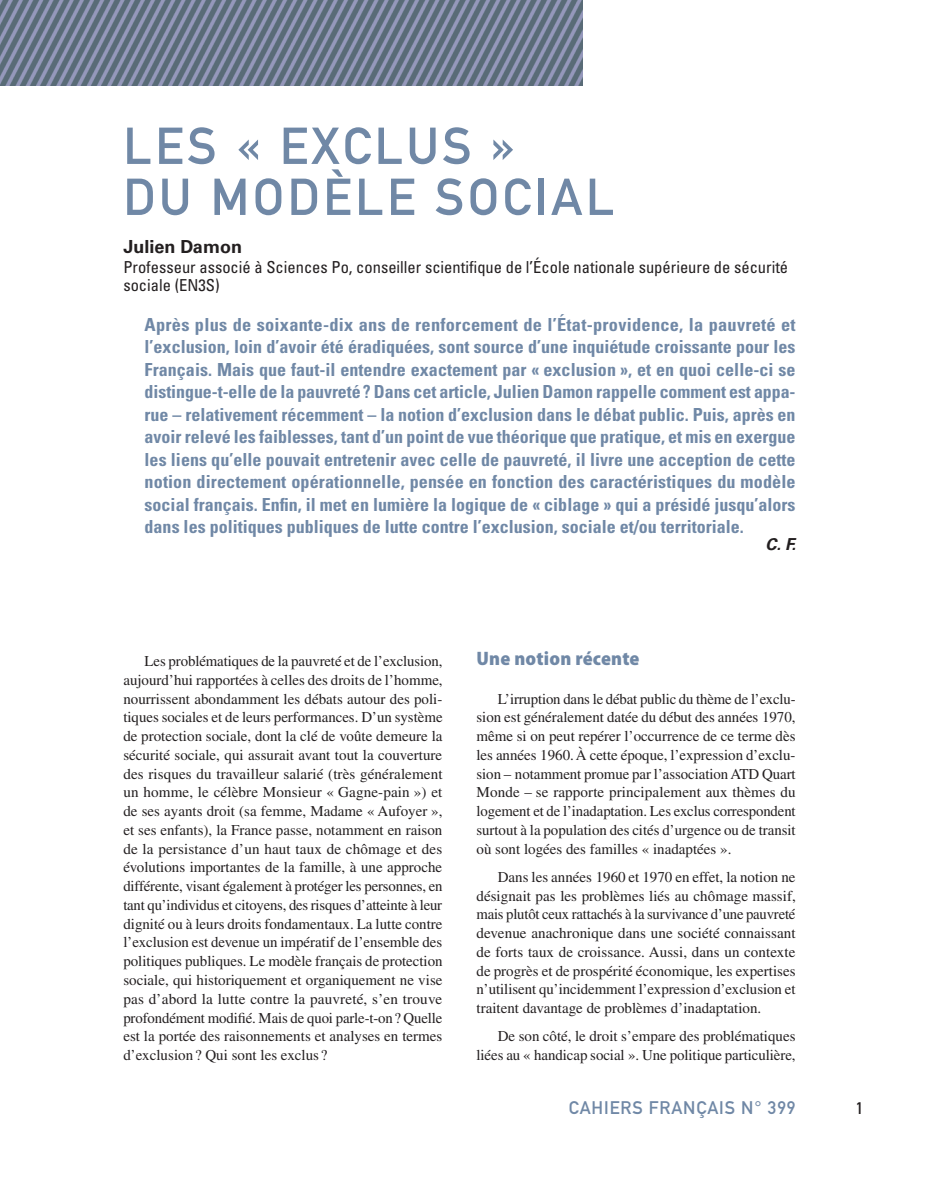
<style>
.page{position:relative;width:936px;height:1191px;background:#fff}
.page>*{position:absolute;margin:0;border:0;box-sizing:border-box;transform-origin:0 0}
.t1{font:51px/51px "DIN Mittelschrift Std";letter-spacing:.07em;color:#7088a6}
.t2{font:900 semi-condensed 19.5px "Myriad Pro";letter-spacing:.01em;color:#7088a6}
.t3{font:700 condensed 18px/22.5px "Univers LT Std";color:#7088a6;text-align:justify}
.t4{font:18px "DIN Mittelschrift Std";letter-spacing:.05em;color:#7088a6}
.t5{font:700 18px "Univers LT Std";color:#231f20}
.t6{font:condensed 16.5px/18px "Univers LT Std";color:#231f20}
.t7{font:italic 700 16.5px "Univers LT Std";color:#231f20}
.t8{font:16.5px "DIN Mittelschrift Std";color:#231f20}
.t9{font:15px/18.8px "Times LT Std";color:#231f20;text-align:justify}
</style>
<div class="page">
<img style="left:0;top:0;width:583px;height:85px">
<h1 class="t1" style="left:123px;top:121px;width:492px">LES « EXCLUS »<br>DU MODÈLE SOCIAL</h1>
<p class="t5" style="left:123px;top:236px;width:120px">Julien Damon</p>
<p class="t6" style="left:123px;top:258px;width:666px">Professeur associé à Sciences Po, conseiller scientifique de l’École nationale supérieure de sécurité sociale (EN3S)</p>
<p class="t3" style="left:145px;top:313px;width:652px">Après plus de soixante-dix ans de renforcement de l’État-providence, la pauvreté et l’exclusion, loin d’avoir été éradiquées, sont source d’une inquiétude croissante pour les Français. Mais que faut-il entendre exactement par « exclusion », et en quoi celle-ci se distingue-t-elle de la pauvreté? Dans cet article, Julien Damon rappelle comment est appa&shy;rue – relativement récemment – la notion d’exclusion dans le débat public. Puis, après en avoir relevé les faiblesses, tant d’un point de vue théorique que pratique, et mis en exergue les liens qu’elle pouvait entretenir avec celle de pauvreté, il livre une acception de cette notion directement opérationnelle, pensée en fonction des caractéristiques du modèle social français. Enfin, il met en lumière la logique de « ciblage » qui a présidé jusqu’alors dans les politiques publiques de lutte contre l’exclusion, sociale et/ou territoriale.</p>
<p class="t7" style="left:765px;top:534px;width:32px">C. F.</p>
<p class="t9" style="left:123px;top:651px;width:321px;text-indent:21px">Les problématiques de la pauvreté et de l’exclusion, aujourd’hui rapportées à celles des droits de l’homme, nourrissent abondamment les débats autour des poli&shy;tiques sociales et de leurs performances. D’un système de protection sociale, dont la clé de voûte demeure la sécurité sociale, qui assurait avant tout la couverture des risques du travailleur salarié (très généralement un homme, le célèbre Monsieur « Gagne-pain ») et de ses ayants droit (sa femme, Madame « Aufoyer », et ses enfants), la France passe, notamment en raison de la persistance d’un haut taux de chômage et des évolutions importantes de la famille, à une approche différente, visant également à protéger les personnes, en tant qu’individus et citoyens, des risques d’atteinte à leur dignité ou à leurs droits fondamentaux. La lutte contre l’exclusion est devenue un impératif de l’ensemble des politiques publiques. Le modèle français de protection sociale, qui historiquement et organiquement ne vise pas d’abord la lutte contre la pauvreté, s’en trouve profondément modifié. Mais de quoi parle-t-on? Quelle est la portée des raisonnements et analyses en termes d’exclusion? Qui sont les exclus ?</p>
<h2 class="t2" style="left:476px;top:648px;width:165px">Une notion récente</h2>
<p class="t9" style="left:476px;top:689px;width:321px;text-indent:21px">L’irruption dans le débat public du thème de l’exclu&shy;sion est généralement datée du début des années 1970, même si on peut repérer l’occurrence de ce terme dès les années 1960. À cette époque, l’expression d’exclu&shy;sion – notamment promue par l’association ATD Quart Monde – se rapporte principalement aux thèmes du logement et de l’inadaptation. Les exclus correspondent surtout à la population des cités d’urgence ou de transit où sont logées des familles « inadaptées ».</p>
<p class="t9" style="left:476px;top:867px;width:321px;text-indent:21px">Dans les années 1960 et 1970 en effet, la notion ne désignait pas les problèmes liés au chômage massif, mais plutôt ceux rattachés à la survivance d’une pauvreté devenue anachronique dans une société connaissant de forts taux de croissance. Aussi, dans un contexte de progrès et de prospérité économique, les expertises n’utilisent qu’incidemment l’expression d’exclusion et traitent davantage de problèmes d’inadaptation.</p>
<p class="t9" style="left:476px;top:1026px;width:320px;text-align:right">De son côté, le droit s’empare des problématiques liées au « handicap social ». Une politique particulière,</p>
<p class="t4" style="left:568px;top:1097px;width:228px">CAHIERS FRANÇAIS N° 399</p>
<p class="t8" style="left:855px;top:1098px;width:9px">1</p>
</div>
